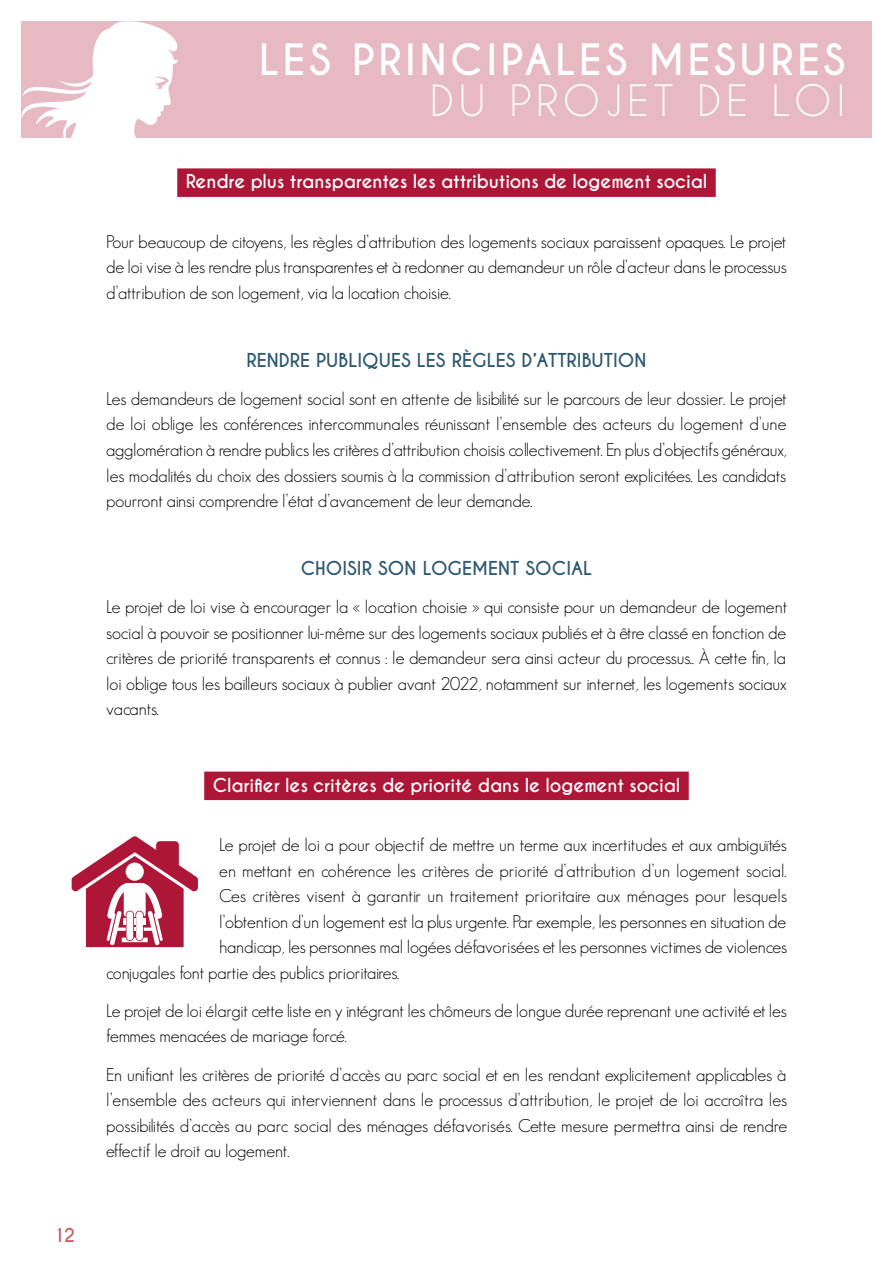
<style>
.page{position:relative;width:893px;height:1263px;background:#fff}
.page>*{position:absolute;margin:0;border:0;box-sizing:border-box;transform-origin:0 0}
.t1{font:700 40.5px "Caviar Dreams";letter-spacing:.09em;color:#fff}
.t2{font:40.5px "Caviar Dreams";letter-spacing:.125em;color:#fff}
.t3{font:300 18px/25.5px "Geosans";letter-spacing:-.01em;color:#000;text-align:justify}
.t4{font:700 18px "Caviar Dreams";letter-spacing:-.01em;color:#fff}
.t5{font:700 18px "Caviar Dreams";color:#2c5871}
.t6{font:700 18px "Caviar Dreams";color:#c46064}
</style>
<div class="page">
<div style="left:21px;top:21px;width:851px;height:117px;background:#e6b9c3"></div>
<svg style="left:21px;top:21px;width:157px;height:117px;fill:#fff"></svg>
<div style="left:177px;top:168px;width:539px;height:29px;background:#ad1637"></div>
<div style="left:204px;top:771px;width:485px;height:29px;background:#ad1637"></div>
<svg style="left:72px;top:836px;width:126px;height:111px"></svg>
<p class="t6" style="left:53px;top:1224px;width:24px">12</p>
<h1 class="t1" style="left:259px;top:36px;width:588px">Les principales mesures</h1>
<h1 class="t2" style="left:430px;top:76px;width:416px">DU PROJET DE LOI</h1>
<p class="t4" style="left:186px;top:171px;width:523px">Rendre plus transparentes les attributions de logement social</p>
<p class="t3" style="left:106px;top:229px;width:682px">Pour beaucoup de citoyens, les règles d’attribution des logements sociaux paraissent opaques. Le projet de loi vise à les rendre plus transparentes et à redonner au demandeur un rôle d’acteur dans le processus d’attribution de son logement, via la location choisie.</p>
<p class="t5" style="left:247px;top:349px;width:401px">Rendre publiques les règles d’attribution</p>
<p class="t3" style="left:106px;top:386px;width:682px">Les demandeurs de logement social sont en attente de lisibilité sur le parcours de leur dossier. Le projet de loi oblige les conférences intercommunales réunissant l’ensemble des acteurs du logement d’une agglomération à rendre publics les critères d’attribution choisis collectivement. En plus d’objectifs généraux, les modalités du choix des dossiers soumis à la commission d’attribution seront explicitées. Les candidats pourront ainsi comprendre l’état d’avancement de leur demande.</p>
<p class="t5" style="left:301px;top:557px;width:35px">Choisir</p>
<p class="t5" style="left:378px;top:557px;width:97px">son logeme</p>
<p class="t5" style="left:498px;top:557px;width:96px">nt social</p>
<p class="t3" style="left:106px;top:594px;width:682px">Le projet de loi vise à encourager la « location choisie » qui consiste pour un demandeur de logement social à pouvoir se positionner lui-même sur des logements sociaux publiés et à être classé en fonction de critères de priorité transparents et connus : le demandeur sera ainsi acteur du processus.. À cette fin, la loi oblige tous les bailleurs sociaux à publier avant 2022, notamment sur internet, les logements sociaux vacants.</p>
<p class="t4" style="left:213px;top:774px;width:469px">Clarifier les critères de priorité dans le logement social</p>
<p class="t3" style="left:219px;top:832px;width:569px">Le projet de loi a pour objectif de mettre un terme aux incertitudes et aux ambiguïtés</p>
<p class="t3" style="left:219px;top:858px;width:569px">en mettant en cohérence les critères de priorité d’attribution d’un logement social.</p>
<p class="t3" style="left:219px;top:883px;width:569px">Ces critères visent à garantir un traitement prioritaire aux ménages pour lesquels</p>
<p class="t3" style="left:219px;top:909px;width:569px">l’obtention d’un logement est la plus urgente. Par exemple, les personnes en situation de</p>
<p class="t3" style="left:219px;top:934px;width:569px">handicap, les personnes mal logées défavorisées et les personnes victimes de violences</p>
<p class="t3" style="left:106px;top:960px;width:294px">conjugales font partie des publics prioritaires.</p>
<p class="t3" style="left:106px;top:998px;width:682px">Le projet de loi élargit cette liste en y intégrant les chômeurs de longue durée reprenant une activité et les femmes menacées de mariage forcé.</p>
<p class="t3" style="left:106px;top:1062px;width:682px">En unifiant les critères de priorité d’accès au parc social et en les rendant explicitement applicables à l’ensemble des acteurs qui interviennent dans le processus d’attribution, le projet de loi accroîtra les possibilités d’accès au parc social des ménages défavorisés. Cette mesure permettra ainsi de rendre effectif le droit au logement.</p>
</div>
